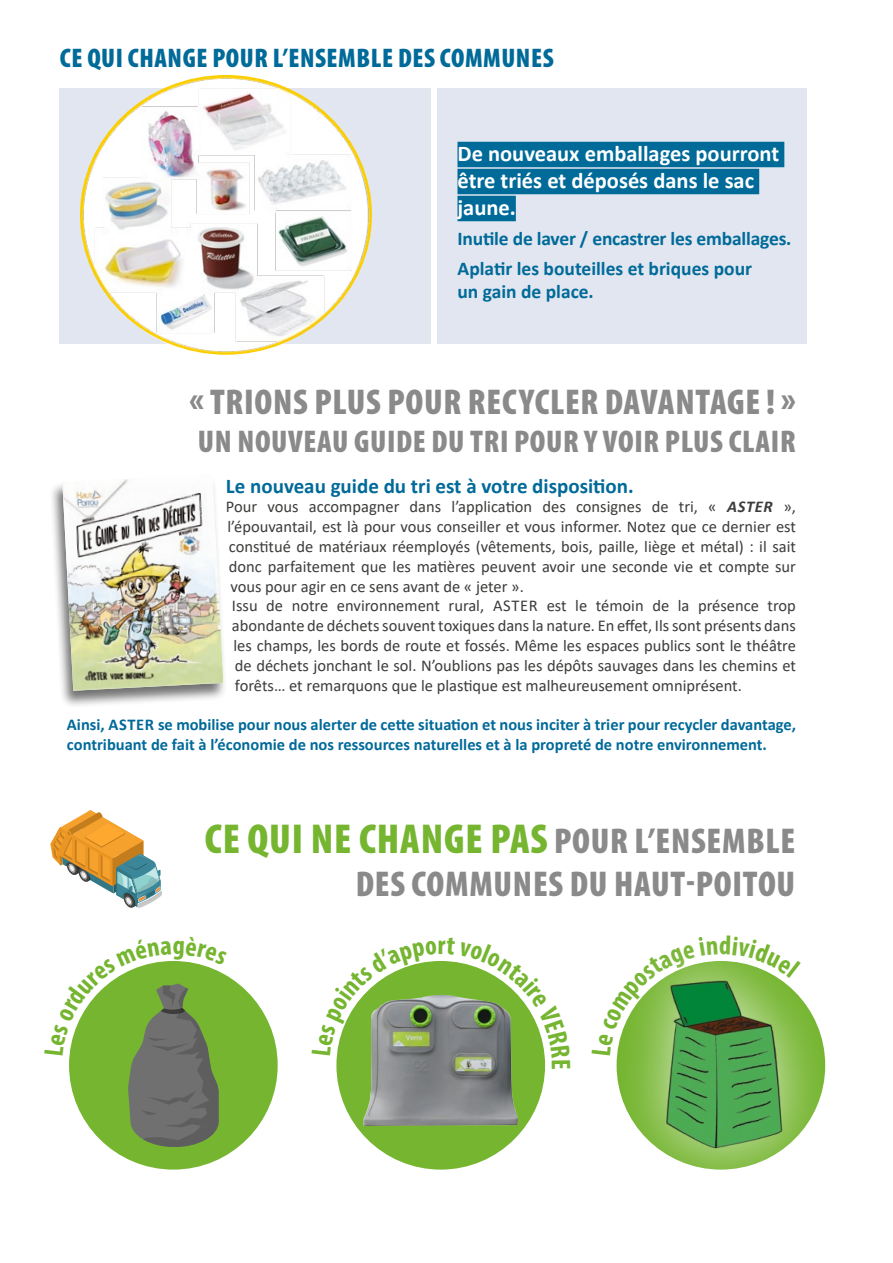
<style>
.page{position:relative;width:893px;height:1263px;background:#fff}
.page>*{position:absolute;margin:0;border:0;box-sizing:border-box;transform-origin:0 0}
.t1{font:900 condensed 42px "Myriad Pro";letter-spacing:.02em;color:#75b530}
.t2{font:900 condensed 36px "Myriad Pro";letter-spacing:.02em;color:#8b8a8a}
.t3{font:900 condensed 31.5px "Myriad Pro";letter-spacing:.02em;color:#8b8a8a}
.t4{font:900 condensed 27px "Myriad Pro";letter-spacing:.02em;color:#006a99}
.t5{font:700 22.5px/27px "Calibri";color:#fff}
.t6{font:700 21px "Calibri";color:#006a99}
.t7{font:700 19.5px/30px "Calibri";letter-spacing:-.01em;color:#006a99}
.t8{font:16.5px "Calibri";color:#3c3c3b}
.t9{font:700 16.5px/19.8px "Calibri";color:#006a99}
.s1{font-weight:700;font-style:italic}
.s2{font-size:36px;color:#8b8a8a}
</style>
<div class="page">
<div style="left:50px;top:475px;width:178px;height:233px;background:#000;opacity:.55"></div>
<img style="left:62px;top:475px;width:161px;height:216px">
<svg style="left:50px;top:810px;width:112px;height:98px"></svg>
<div style="left:69px;top:961px;width:209px;height:208px;background:#75b530;border-radius:50%"></div>
<div style="left:336px;top:961px;width:209px;height:208px;background:#75b530;border-radius:50%"></div>
<img style="left:363px;top:1069px;width:155px;height:57px">
<div style="left:611px;top:926px;width:226px;height:275px;background:#fff;opacity:.75"></div>
<img style="left:659px;top:1055px;width:132px;height:100px">
<div style="left:59px;top:88px;width:371px;height:256px;background:#e1e6f0"></div>
<div style="left:438px;top:88px;width:369px;height:256px;background:#e1e6f0"></div>
<div style="left:457px;top:142px;width:327px;height:25px;background:#006a99"></div>
<div style="left:457px;top:169px;width:302px;height:25px;background:#006a99"></div>
<div style="left:457px;top:196px;width:59px;height:25px;background:#006a99"></div>
<img style="left:80px;top:75px;width:292px;height:280px">
<svg style="left:69px;top:961px;width:158px;height:188px"></svg>
<svg style="left:336px;top:961px;width:210px;height:108px"></svg>
<svg style="left:611px;top:935px;width:190px;height:120px"></svg>
<h3 class="t4" style="left:60px;top:41px;width:495px">CE QUI CHANGE POUR L’ENSEMBLE DES COMMUNES</h3>
<h3 class="t5" style="left:457px;top:139px;width:323px">De nouveaux emballages pourront être triés et déposés dans le sac jaune.</h3>
<p class="t7" style="left:457px;top:223px;width:335px">Inutile de laver / encastrer les emballages.<br>Aplatir les bouteilles et briques pour</p>
<p class="t7" style="left:457px;top:276px;width:138px">un gain de place.</p>
<h2 class="t2" style="left:189px;top:379px;width:608px">« TRIONS PLUS POUR RECYCLER DAVANTAGE ! »</h2>
<h3 class="t3" style="left:198px;top:421px;width:599px">UN NOUVEAU GUIDE DU TRI POUR Y VOIR PLUS CLAIR</h3>
<p class="t6" style="left:226px;top:471px;width:409px">Le nouveau guide du tri est à votre disposition.</p>
<p class="t8" style="left:226px;top:495px;width:571px">Pour vous accompagner dans l’application des consignes de tri, « <span class="s1">ASTER</span> »,</p>
<p class="t8" style="left:227px;top:515px;width:570px">l’épouvantail, est là pour vous conseiller et vous informer. Notez que ce dernier est</p>
<p class="t8" style="left:229px;top:535px;width:568px">constitué de matériaux réemployés (vêtements, bois, paille, liège et métal) : il sait</p>
<p class="t8" style="left:229px;top:555px;width:568px">donc parfaitement que les matières peuvent avoir une seconde vie et compte sur</p>
<p class="t8" style="left:230px;top:575px;width:295px">vous pour agir en ce sens avant de « jeter ».</p>
<p class="t8" style="left:232px;top:594px;width:565px">Issu de notre environnement rural, ASTER est le témoin de la présence trop</p>
<p class="t8" style="left:232px;top:614px;width:565px">abondante de déchets souvent toxiques dans la nature. En effet, Ils sont présents dans</p>
<p class="t8" style="left:233px;top:634px;width:564px">les champs, les bords de route et fossés. Même les espaces publics sont le théâtre</p>
<p class="t8" style="left:235px;top:654px;width:562px">de déchets jonchant le sol. N’oublions pas les dépôts sauvages dans les chemins et</p>
<p class="t8" style="left:235px;top:674px;width:508px">forêts… et remarquons que le plastique est malheureusement omniprésent.</p>
<p class="t9" style="left:67px;top:715px;width:731px">Ainsi, ASTER se mobilise pour nous alerter de cette situation et nous inciter à trier pour recycler davantage, contribuant de fait à l’économie de nos ressources naturelles et à la propreté de notre environnement.</p>
<h1 class="t1" style="left:205px;top:812px;width:592px">CE QUI NE CHANGE PAS <span class="s2">POUR L’ENSEMBLE</span></h1>
<h2 class="t2" style="left:356px;top:861px;width:441px">DES COMMUNES DU HAUT-POITOU</h2>
</div>
